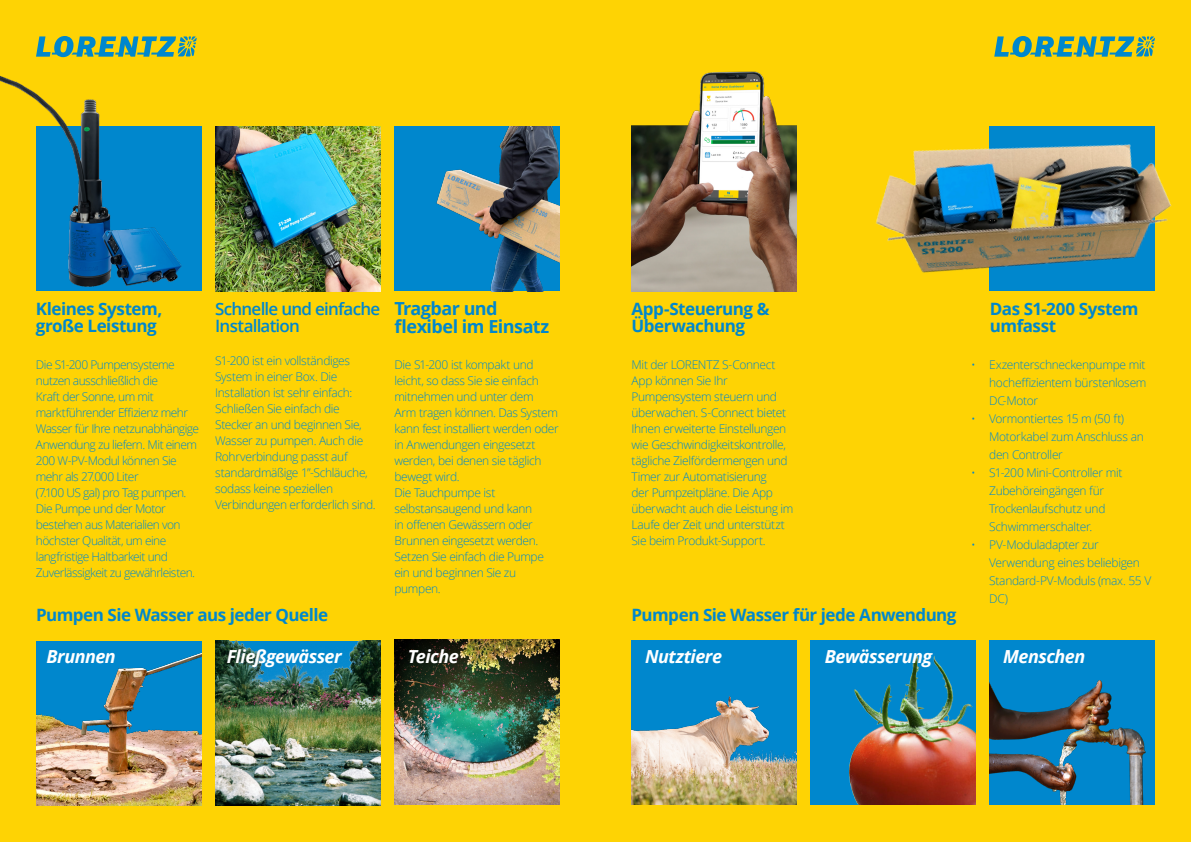
<style>
.page{position:relative;width:1191px;height:842px;background:#fed304}
.page>*{position:absolute;margin:0;border:0;box-sizing:border-box;transform-origin:0 0}
.StandardText{font:italic 700 18px "Open Sans";letter-spacing:-.03em;color:#fff}
.StandardHeader{font:700 18px/18px "Open Sans";letter-spacing:-.03em;color:#0087cd}
.StandardHeader-2{font:700 17px/17px "Open Sans";letter-spacing:-.03em;color:#0087cd}
.StandardHeader-3{font:600 17px/17px "Open Sans";letter-spacing:-.045em;color:#0087cd}
.Standard_text_blue{font:300 12px/16px "Open Sans";letter-spacing:-.03em;color:#0087cd}
.StandardHeader-4{font:300 12px/16px "Open Sans";letter-spacing:-.03em;color:#0087cd}
</style>
<div class="page">
<svg style="left:994px;top:36px;width:161px;height:21px"></svg>
<svg style="left:36px;top:36px;width:161px;height:21px"></svg>
<img style="left:215px;top:126px;width:165px;height:165px">
<div style="left:36px;top:126px;width:165px;height:165px;background:#0087cd"></div>
<img style="left:631px;top:71px;width:165px;height:220px">
<img style="left:0;top:75px;width:182px;height:212px">
<img style="left:875px;top:126px;width:297px;height:165px">
<div style="left:394px;top:126px;width:165px;height:165px;background:#0087cd"></div>
<img style="left:436px;top:126px;width:123px;height:165px">
<img style="left:36px;top:641px;width:165px;height:165px">
<img style="left:215px;top:641px;width:165px;height:165px">
<img style="left:394px;top:640px;width:165px;height:165px">
<img style="left:631px;top:640px;width:165px;height:165px">
<img style="left:810px;top:640px;width:165px;height:165px">
<img style="left:990px;top:640px;width:165px;height:165px">
<p class="StandardHeader" style="left:394px;top:299px;width:156px">Tragbar und flexibel im Einsatz</p>
<p class="Standard_text_blue" style="left:394px;top:356px;width:166px">Die S1-200 ist kompakt und leicht, so dass Sie sie einfach mitnehmen und unter dem<br>Arm tragen können. Das System kann fest installiert werden oder in Anwendungen eingesetzt werden, bei denen sie täglich bewegt wird.<br>Die Tauchpumpe ist selbstansaugend und kann<br>in offenen Gewässern oder<br>Brunnen eingesetzt werden.<br>Setzen Sie einfach die Pumpe ein und beginnen Sie zu pumpen.</p>
<p class="StandardHeader-3" style="left:215px;top:300px;width:166px">Schnelle und einfache<br>Installation</p>
<p class="StandardHeader-4" style="left:215px;top:352px;width:162px">S1-200 ist ein vollständiges<br>System in einer Box. Die<br>Installation ist sehr einfach:<br>Schließen Sie einfach die<br>Stecker an und beginnen Sie,<br>Wasser zu pumpen. Auch die<br>Rohrverbindung passt auf standardmäßige 1”-Schläuche, sodass keine speziellen<br>Verbindungen erforderlich sind.</p>
<p class="StandardHeader-2" style="left:36px;top:300px;width:128px">Kleines System, große Leistung</p>
<p class="Standard_text_blue" style="left:36px;top:356px;width:165px">Die S1-200 Pumpensysteme nutzen ausschließlich die<br>Kraft der Sonne, um mit marktführender Effizienz mehr<br>Wasser für Ihre netzunabhängige<br>Anwendung zu liefern. Mit einem<br>200 W-PV-Modul können Sie mehr als 27.000 Liter<br>(7.100 US gal) pro Tag pumpen.<br>Die Pumpe und der Motor bestehen aus Materialien von höchster Qualität, um eine langfristige Haltbarkeit und<br>Zuverlässigkeit zu gewährleisten.</p>
<p class="StandardHeader-2" style="left:36px;top:606px;width:294px">Pumpen Sie Wasser aus jeder Quelle</p>
<p class="StandardHeader-2" style="left:631px;top:606px;width:326px">Pumpen Sie Wasser für jede Anwendung</p>
<p class="StandardHeader-2" style="left:631px;top:300px;width:139px">App-Steuerung &amp;<br>Überwachung</p>
<p class="Standard_text_blue" style="left:631px;top:356px;width:163px">Mit der LORENTZ S-Connect<br>App können Sie Ihr<br>Pumpensystem steuern und überwachen. S-Connect bietet<br>Ihnen erweiterte Einstellungen wie Geschwindigkeitskontrolle, tägliche Zielfördermengen und<br>Timer zur Automatisierung<br>der Pumpzeitpläne. Die App überwacht auch die Leistung im<br>Laufe der Zeit und unterstützt<br>Sie beim Produkt-Support.</p>
<p class="StandardHeader-2" style="left:990px;top:300px;width:150px">Das S1-200 System umfasst</p>
<p class="Standard_text_blue" style="left:989px;top:355px;width:159px;line-height:18px;text-align:justify;text-indent:-18px">• Exzenterschneckenpumpe mit hocheffizientem bürstenlosem DC-Motor</p>
<p class="Standard_text_blue" style="left:989px;top:409px;width:156px;line-height:18px;text-indent:-18px">• Vormontiertes 15 m (50 ft)<br>Motorkabel zum Anschluss an den Controller</p>
<p class="Standard_text_blue" style="left:989px;top:463px;width:135px;line-height:18px;text-indent:-18px">• S1-200 Mini-Controller mit<br>Zubehöreingängen für<br>Trockenlaufschutz und<br>Schwimmerschalter.</p>
<p class="Standard_text_blue" style="left:989px;top:535px;width:164px;line-height:18px;text-indent:-18px">• PV-Moduladapter zur<br>Verwendung eines beliebigen<br>Standard-PV-Moduls (max. 55 V<br>DC)</p>
<p class="StandardText" style="left:46px;top:644px;width:71px">Brunnen</p>
<p class="StandardText" style="left:227px;top:644px;width:116px">Fließgewässer</p>
<p class="StandardText" style="left:408px;top:644px;width:52px">Teiche</p>
<p class="StandardText" style="left:645px;top:644px;width:78px">Nutztiere</p>
<p class="StandardText" style="left:825px;top:644px;width:109px">Bewässerung</p>
<p class="StandardText" style="left:1003px;top:644px;width:84px">Menschen</p>
</div>
